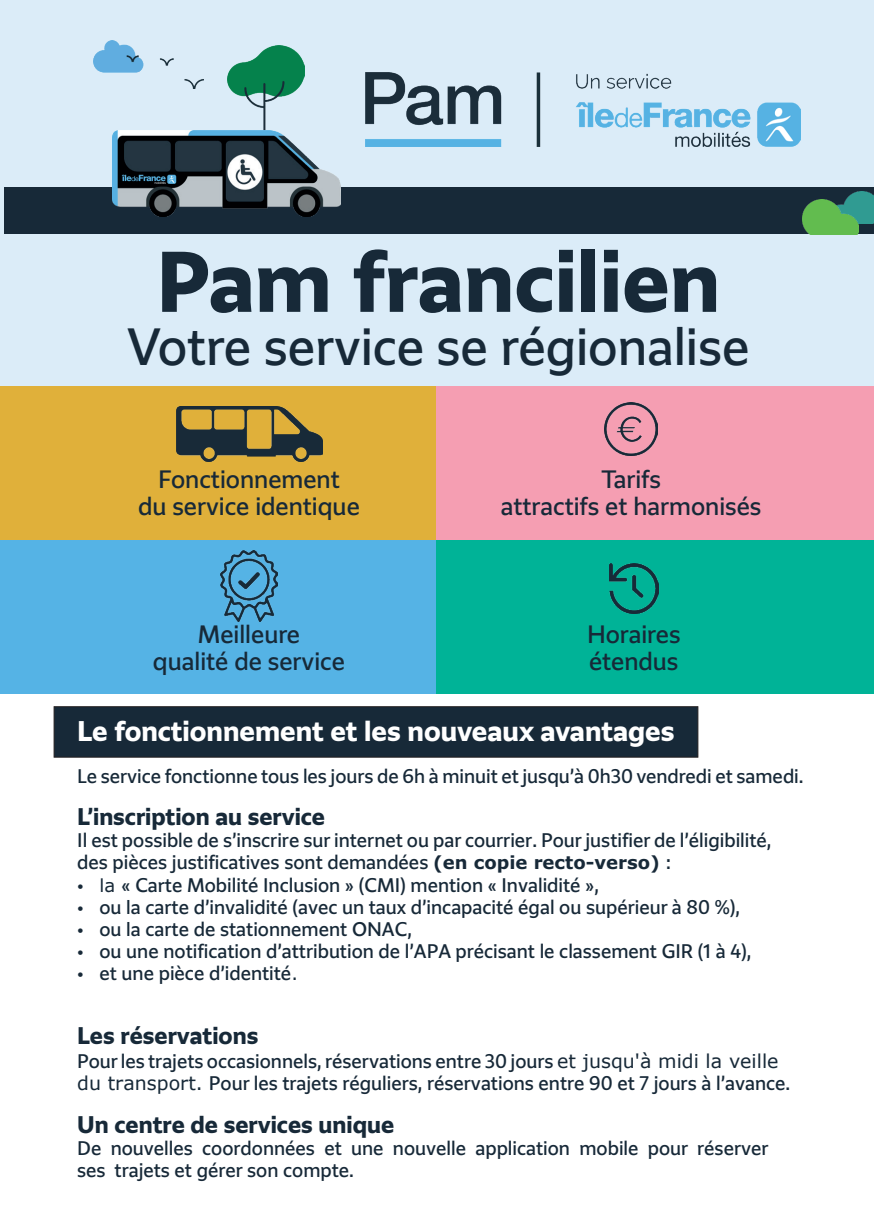
<style>
.page{position:relative;width:874px;height:1225px;background:#fff}
.page>*{position:absolute;margin:0;border:0;box-sizing:border-box;transform-origin:0 0}
.t1{font:700 79.6px "Grand Paris";color:#172938}
.t2{font:47.8px "Grand Paris";color:#172938}
.Paragraphe_5{font:700 26px "Grand Paris";color:#fff}
.t3{font:23px "Grand Paris";color:#172938}
.Paragraphe_5-2{font:700 22px "Grand Paris";color:#172938}
.Paragraphe_5-3{font:18px/22px "Grand Paris";color:#172938}
.s1{font-family:"Verdana Pro";font-weight:700}
.s2{font-family:"Verdana Pro"}
.s3{font-family:"Verdana";font-size:19px}
</style>
<div class="page">
<div style="left:0;top:0;width:873px;height:386px;background:#dbecf8"></div>
<div style="left:4px;top:187px;width:869px;height:47px;background:#172938"></div>
<img style="left:227px;top:46px;width:77px;height:85px">
<img style="left:112px;top:131px;width:228px;height:85px">
<img style="left:93px;top:41px;width:110px;height:48px">
<img style="left:826px;top:192px;width:47px;height:32px">
<img style="left:802px;top:200px;width:56px;height:34px">
<img style="left:365px;top:73px;width:435px;height:74px">
<div style="left:0;top:540px;width:437px;height:154px;background:#55b3e5"></div>
<div style="left:436px;top:386px;width:437px;height:154px;background:#f59eb2"></div>
<div style="left:436px;top:540px;width:437px;height:154px;background:#00b397"></div>
<div style="left:0;top:386px;width:436px;height:154px;background:#e0b03a"></div>
<img style="left:176px;top:406px;width:146px;height:55px">
<img style="left:604px;top:402px;width:53px;height:53px">
<img style="left:220px;top:550px;width:58px;height:71px">
<img style="left:609px;top:564px;width:49px;height:49px">
<div style="left:54px;top:706px;width:643px;height:51px;background:#172938;border:1px solid #231f20"></div>
<p class="t1" style="left:156px;top:228px;width:565px">Pam francilien</p>
<p class="t2" style="left:127px;top:316px;width:624px">Votre service se régionalise</p>
<p class="t3" style="left:158px;top:464px;width:183px">Fonctionnement</p>
<p class="t3" style="left:138px;top:491px;width:223px">du service identique</p>
<p class="t3" style="left:198px;top:619px;width:104px">Meilleure</p>
<p class="t3" style="left:153px;top:646px;width:193px">qualité de service</p>
<p class="t3" style="left:601px;top:464px;width:61px">Tarifs</p>
<p class="t3" style="left:500px;top:491px;width:262px">attractifs et harmonisés</p>
<p class="t3" style="left:586px;top:619px;width:95px">Horaires</p>
<p class="t3" style="left:589px;top:646px;width:91px">étendus</p>
<p class="Paragraphe_5" style="left:77px;top:713px;width:598px">Le fonctionnement et les nouveaux avantages</p>
<p class="Paragraphe_5-3" style="left:77px;top:764px;width:727px">Le service fonctionne tous les jours de 6h à minuit et jusqu’à 0h30 vendredi et samedi.</p>
<p class="Paragraphe_5-2" style="left:77px;top:802px;width:249px">L’inscription au service</p>
<p class="Paragraphe_5-3" style="left:77px;top:829px;width:695px">Il est possible de s’inscrire sur internet ou par courrier. Pour justifier de l’éligibilité, des pièces justificatives sont demandées <span class="s1">(en copie recto-verso)</span> :</p>
<p class="Paragraphe_5-3" style="left:77px;top:873px;width:523px">• <span class="s2">la</span> « Carte Mobilité Inclusion » (CMI) mention « Invalidité »,</p>
<p class="Paragraphe_5-3" style="left:77px;top:896px;width:664px">• ou la carte d’invalidité (avec un taux d’incapacité égal ou supérieur à 80 %),</p>
<p class="Paragraphe_5-3" style="left:77px;top:918px;width:336px">• ou la carte de stationnement ONAC,</p>
<p class="Paragraphe_5-3" style="left:77px;top:940px;width:675px">• ou une notification d’attribution de l’APA précisant le classement GIR (1 à 4),</p>
<p class="Paragraphe_5-3" style="left:77px;top:961px;width:222px">• et une pièce d’identité<span class="s2">.</span></p>
<p class="Paragraphe_5-2" style="left:77px;top:1020px;width:182px">Les réservations</p>
<p class="Paragraphe_5-3" style="left:77px;top:1049px;width:714px;line-height:22.6px">Pour les trajets occasionnels, réservations entre 30 jours <span class="s3">et jusqu'à midi la veille du transport.</span> Pour les trajets réguliers, réservations entre 90 et 7 jours à l’avance.</p>
<p class="Paragraphe_5-2" style="left:77px;top:1110px;width:318px">Un centre de services unique</p>
<p class="Paragraphe_5-3" style="left:77px;top:1137px;width:692px">De nouvelles coordonnées et une nouvelle application mobile pour réserver ses trajets et gérer son compte.</p>
</div>
